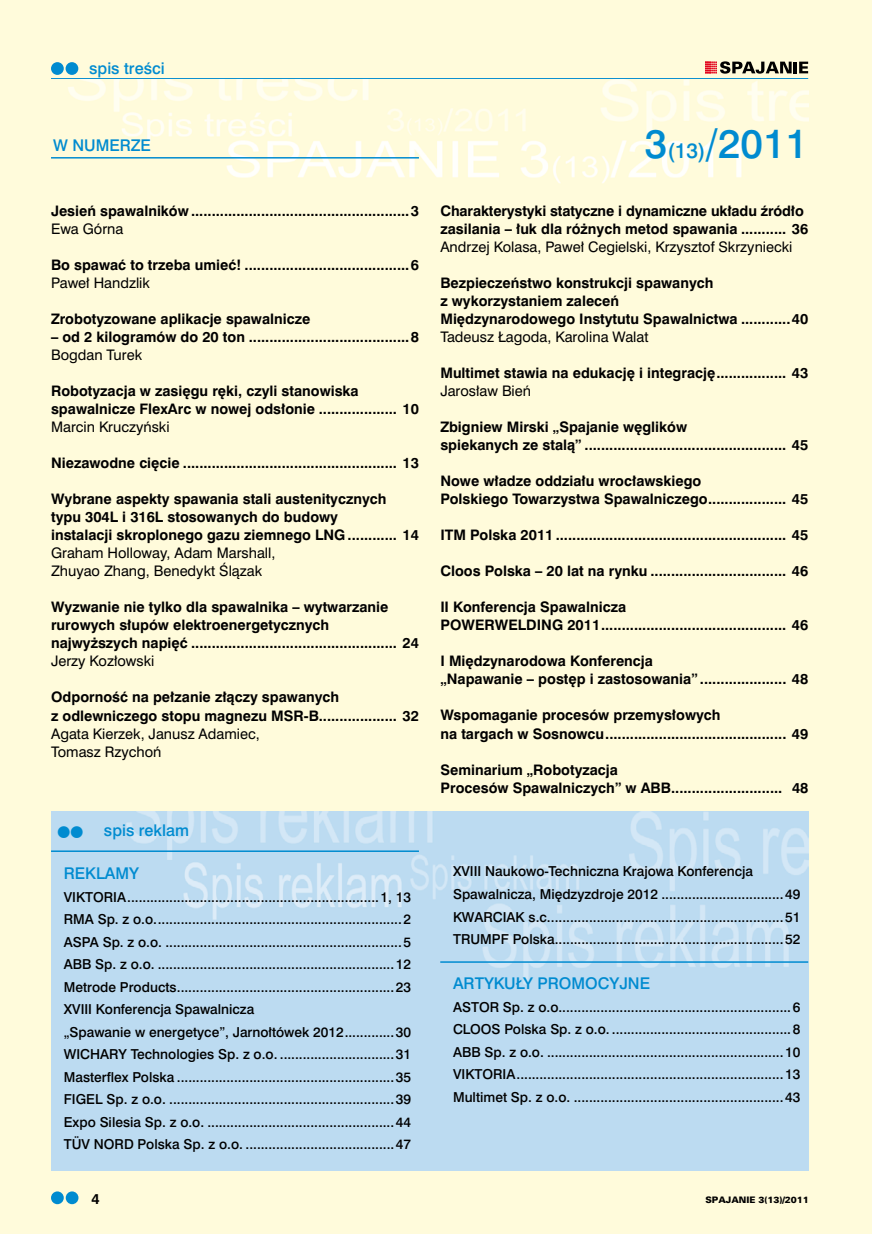
<style>
.page{position:relative;width:872px;height:1234px;background:#fff}
.page>*{position:absolute;margin:0;border:0;box-sizing:border-box;transform-origin:0 0}
.t1{font:37.5px "Swis 721 Md PL";color:#008bd0}
.t2{font:15px "Swis 721 Md PL";color:#008bd0}
.t3{font:700 13.5px/18px "Swis 721 PL";color:#000}
.t4{font:13.5px/18px "Swis 721 PL";color:#000}
.t5{font:12.75px/22.5px "Swis 721 Md PL";color:#000}
.t6{font:9px "USA Black";color:#000}
.s1{font-size:19.5px}
</style>
<div class="page">
<div style="left:0;top:0;width:872px;height:1233px;background:#fffbdb"></div>
<div style="left:66px;top:62px;width:12px;height:13px;background:#008bd0;border-radius:50%"></div>
<div style="left:51px;top:62px;width:13px;height:13px;background:#008bd0;border-radius:50%"></div>
<hr style="left:51px;top:78px;width:757px;height:2px;background:#008bd0">
<div style="left:66px;top:1191px;width:12px;height:12px;background:#008bd0;border-radius:50%"></div>
<div style="left:51px;top:1191px;width:13px;height:12px;background:#008bd0;border-radius:50%"></div>
<svg style="left:705px;top:61px;width:86px;height:13px"></svg>
<hr style="left:793px;top:62px;width:4px;height:11px;background:#000">
<svg style="left:799px;top:62px;width:9px;height:11px"></svg>
<img style="left:0;top:80px;width:808px;height:129px">
<img style="left:51px;top:811px;width:757px;height:358px">
<hr style="left:51px;top:850px;width:368px;height:1px;background:#008bd0">
<hr style="left:51px;top:157px;width:368px;height:1px;background:#008bd0">
<hr style="left:440px;top:961px;width:368px;height:1px;background:#008bd0">
<svg style="left:58px;top:826px;width:25px;height:12px"></svg>
<p class="t2" style="left:89px;top:58px;width:77px">spis treści</p>
<p class="t2" style="left:53px;top:136px;width:99px">w numerze</p>
<p class="t3" style="left:51px;top:202px;width:369px">Jesień spawalników .....................................................3</p>
<p class="t4" style="left:51px;top:220px;width:74px">Ewa Górna</p>
<p class="t3" style="left:51px;top:256px;width:369px">Bo spawać to trzeba umieć! ........................................6</p>
<p class="t4" style="left:51px;top:274px;width:100px">Paweł Handzlik</p>
<p class="t3" style="left:51px;top:310px;width:261px">Zrobotyzowane aplikacje spawalnicze</p>
<p class="t3" style="left:51px;top:328px;width:369px">– od 2 kilogramów do 20 ton .......................................8</p>
<p class="t4" style="left:51px;top:346px;width:93px">Bogdan Turek</p>
<p class="t3" style="left:51px;top:382px;width:369px">Robotyzacja w zasięgu ręki, czyli stanowiska spawalnicze FlexArc w nowej odsłonie ................... 10</p>
<p class="t4" style="left:51px;top:418px;width:120px">Marcin Kruczyński</p>
<p class="t3" style="left:51px;top:454px;width:369px">Niezawodne cięcie .................................................... 13</p>
<p class="t3" style="left:51px;top:490px;width:369px">Wybrane aspekty spawania stali austenitycznych typu 304L i 316L stosowanych do budowy<br>instalacji skroplonego gazu ziemnego LNG ............ 14</p>
<p class="t4" style="left:51px;top:544px;width:226px">Graham Holloway, Adam Marshall,<br>Zhuyao Zhang, Benedykt Ślązak</p>
<p class="t3" style="left:51px;top:598px;width:369px">Wyzwanie nie tylko dla spawalnika – wytwarzanie rurowych słupów elektroenergetycznych najwyższych napięć .................................................. 24</p>
<p class="t4" style="left:51px;top:652px;width:105px">Jerzy Kozłowski</p>
<p class="t3" style="left:51px;top:688px;width:369px">Odporność na pełzanie złączy spawanych<br>z odlewniczego stopu magnezu MSR-B................... 32</p>
<p class="t4" style="left:51px;top:724px;width:210px">Agata Kierzek, Janusz Adamiec,<br>Tomasz Rzychoń</p>
<p class="t2" style="left:104px;top:820px;width:87px">spis reklam</p>
<p class="t2" style="left:64px;top:863px;width:77px">RE KLAMY</p>
<p class="t5" style="left:64px;top:885px;width:349px">VIKTORIA..................................................................1, 13<br>RMA Sp. z o.o.................................................................2<br>ASPA Sp. z o.o. ..............................................................5<br>ABB Sp. z o.o. ..............................................................12<br>Metrode Products.........................................................23<br>XVIII Konferencja Spawalnicza<br>„Spawanie w energetyce”, Jarnołtówek 2012.............30<br>WICHARY Technologies Sp. z o.o. ..............................31<br>Masterflex Polska .........................................................35<br>FIGEL Sp. z o.o. ...........................................................39<br>Expo Silesia Sp. z o.o. .................................................44<br>TÜV NORD Polska Sp. z o.o. .......................................47</p>
<p class="t3" style="left:91px;top:1189px;width:10px">4</p>
<h1 class="t1" style="left:645px;top:119px;width:165px">3<span class="s1">(13)</span>/2011</h1>
<p class="t3" style="left:440px;top:202px;width:369px">Charakterystyki statyczne i dynamiczne układu źródło zasilania – łuk dla różnych metod spawania ........... 36</p>
<p class="t4" style="left:440px;top:238px;width:354px">Andrzej Kolasa, Paweł Cegielski, Krzysztof Skrzyniecki</p>
<p class="t3" style="left:440px;top:274px;width:369px">Bezpieczeństwo konstrukcji spawanych<br>z wykorzystaniem zaleceń<br>Międzynarodowego Instytutu Spawalnictwa ............40</p>
<p class="t4" style="left:440px;top:328px;width:210px">Tadeusz Łagoda, Karolina Walat</p>
<p class="t3" style="left:440px;top:364px;width:369px">Multimet stawia na edukację i integrację................. 43</p>
<p class="t4" style="left:440px;top:382px;width:92px">Jarosław Bień</p>
<p class="t3" style="left:440px;top:418px;width:369px">Zbigniew Mirski „Spajanie węglików<br>spiekanych ze stalą” ................................................. 45</p>
<p class="t3" style="left:440px;top:472px;width:369px">Nowe władze oddziału wrocławskiego<br>Polskiego Towarzystwa Spawalniczego................... 45</p>
<p class="t3" style="left:440px;top:526px;width:369px">ITM Polska 2011 ........................................................ 45</p>
<p class="t3" style="left:440px;top:562px;width:369px">Cloos Polska – 20 lat na rynku ................................. 46</p>
<p class="t3" style="left:440px;top:598px;width:369px">II Konferencja Spawalnicza<br>POWERWELDING 2011............................................. 46</p>
<p class="t3" style="left:440px;top:652px;width:369px">I Międzynarodowa Konferencja<br>„Napawanie – postęp i zastosowania” ..................... 48</p>
<p class="t3" style="left:440px;top:706px;width:369px">Wspomaganie procesów przemysłowych<br>na targach w Sosnowcu............................................ 49</p>
<p class="t3" style="left:440px;top:760px;width:369px">Seminarium „Robotyzacja<br>Procesów Spawalniczych” w ABB........................... 48</p>
<p class="t5" style="left:453px;top:860px;width:349px">XVIII N aukowo-Techniczna Krajowa Konferencja Spawalnicza, Międzyzdroje 2012 ................................49<br>KWARCIAK s.c..............................................................51<br>TRUM</p>
<p class="t5" style="left:492px;top:927px;width:310px">PF Polska............................................................52</p>
<p class="t2" style="left:453px;top:973px;width:186px">ARTYKUŁY PROM OCYJNE</p>
<p class="t5" style="left:453px;top:995px;width:349px;text-align:justify">ASTOR Sp. z o.o.............................................................6<br>CLOOS Polska Sp. z o.o. ...............................................8<br>ABB Sp. z o.o. ..............................................................10<br>VIKTORIA......................................................................13<br>Multimet Sp. z o.o. .......................................................43</p>
<p class="t6" style="left:705px;top:1193px;width:105px">SPAJANIE 3(13)/2011</p>
</div>
